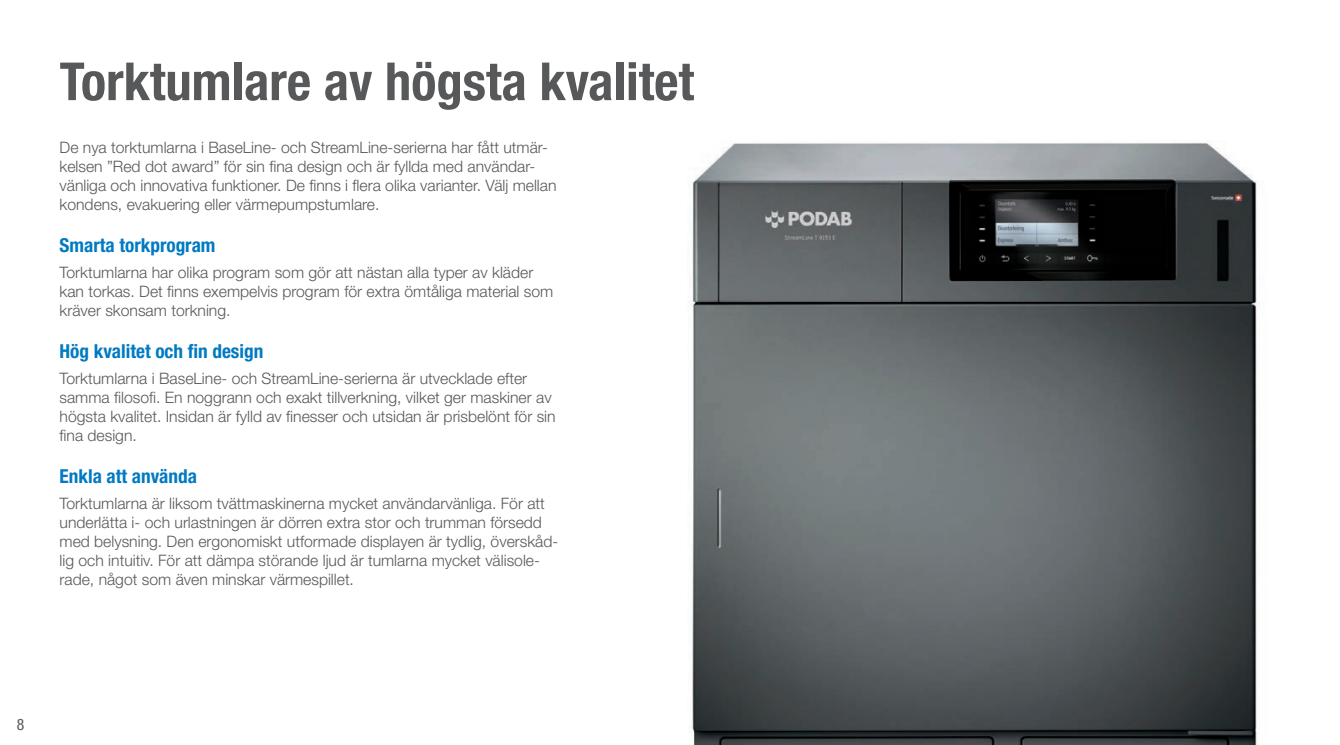
<style>
.page{position:relative;width:1340px;height:745px;background:#fff}
.page>*{position:absolute;margin:0;border:0;box-sizing:border-box;transform-origin:0 0}
.t1{font:700 condensed 52.5px "Helvetica Neue LT";color:#57585a}
.t2{font:700 condensed 19.25px "Helvetica Neue LT";color:#007ac2}
.t3{font:300 15.75px/18.9px "Helvetica Neue LT Std";color:#57585a}
.t4{font:condensed 15.75px "Helvetica Neue LT";color:#57585a}
</style>
<div class="page">
<img style="left:688px;top:141px;width:571px;height:603px">
<h1 class="t1" style="left:60px;top:50px;width:636px">Torktumlare av högsta kvalitet</h1>
<p class="t3" style="left:60px;top:137px;width:498px">De nya torktumlarna i BaseLine- och StreamLine-serierna har fått utmär&shy;kelsen ”Red dot award” för sin fina design och är fyllda med användar&shy;vänliga och innovativa funktioner. De finns i flera olika varianter. Välj mellan kondens, evakuering eller värmepumpstumlare.</p>
<p class="t2" style="left:60px;top:233px;width:157px">Smarta torkprogram</p>
<p class="t3" style="left:60px;top:262px;width:495px">Torktumlarna har olika program som gör att nästan alla typer av kläder kan torkas. Det finns exempelvis program för extra ömtåliga material som kräver skonsam torkning.</p>
<p class="t2" style="left:60px;top:339px;width:205px">Hög kvalitet och fin design</p>
<p class="t3" style="left:60px;top:368px;width:497px">Torktumlarna i BaseLine- och StreamLine-serierna är utvecklade efter samma filosofi. En noggrann och exakt tillverkning, vilket ger maskiner av högsta kvalitet. Insidan är fylld av finesser och utsidan är prisbelönt för sin fina design.</p>
<p class="t2" style="left:60px;top:464px;width:139px">Enkla att använda</p>
<p class="t3" style="left:60px;top:493px;width:500px">Torktumlarna är liksom tvättmaskinerna mycket användarvänliga. För att underlätta i- och urlastningen är dörren extra stor och trumman försedd med belysning. Den ergonomiskt utformade displayen är tydlig, överskåd&shy;lig och intuitiv. För att dämpa störande ljud är tumlarna mycket välisole&shy;rade, något som även minskar värmespillet.</p>
<p class="t4" style="left:17px;top:715px;width:9px">8</p>
</div>
